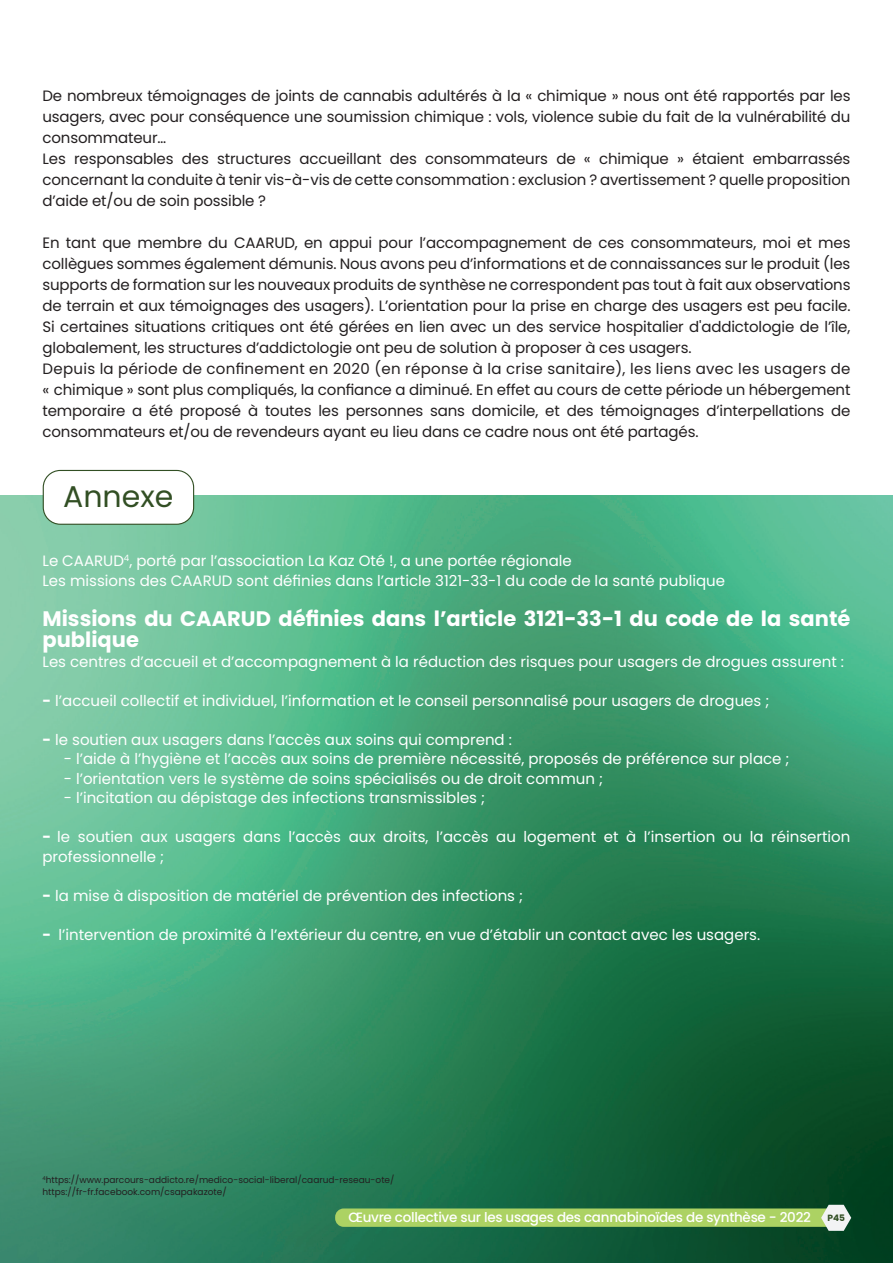
<style>
.page{position:relative;width:893px;height:1263px;background:#fff}
.page>*{position:absolute;margin:0;border:0;box-sizing:border-box;transform-origin:0 0}
.t1{font:30px "Poppins";color:#324f24}
.t2{font:700 21px/21px "Poppins";color:#fff}
.t3{font:15px/21px "Poppins";letter-spacing:-.01em;color:#231f20}
.t4{font:15px/19.5px "Poppins";color:#fff}
.t5{font:500 13.5px "Poppins";letter-spacing:-.02em;color:#fff}
.t6{font:9px/12px "Poppins";color:#231f20}
.s1{font-weight:700}
.s2{font-weight:700;font-size:9px;color:#324f24}
</style>
<div class="page">
<img style="left:0;top:495px;width:893px;height:768px">
<div style="left:43px;top:470px;width:151px;height:54px;background:#fff;border-radius:17px"></div>
<div style="left:43px;top:470px;width:151px;height:55px;border:1px solid #324f24;border-radius:17px"></div>
<div style="left:335px;top:1208px;width:508px;height:19px;background:#acd263;border-radius:9px"></div>
<svg style="left:821px;top:1205px;width:30px;height:26px"></svg>
<p class="t3" style="left:43px;top:85px;width:809px">De nombreux témoignages de joints de cannabis adultérés à la « chimique » nous ont été rapportés par les usagers, avec pour conséquence une soumission chimique : vols, violence subie du fait de la vulnérabilité du consommateur…<br>Les responsables des structures accueillant des consommateurs de « chimique » étaient embarrassés concernant la conduite à tenir vis-à-vis de cette consommation : exclusion ? avertissement ? quelle proposition d’aide et/ou de soin possible ?</p>
<p class="t3" style="left:43px;top:232px;width:809px">En tant que membre du CAARUD, en appui pour l’accompagnement de ces consommateurs, moi et mes collègues sommes également démunis. Nous avons peu d’informations et de connaissances sur le produit (les supports de formation sur les nouveaux produits de synthèse ne correspondent pas tout à fait aux observations de terrain et aux témoignages des usagers). L’orientation pour la prise en charge des usagers est peu facile.<br>Si certaines situations critiques ont été gérées en lien avec un des service hospitalier d'addictologie de l’île, globalement, les structures d’addictologie ont peu de solution à proposer à ces usagers.<br>Depuis la période de confinement en 2020 (en réponse à la crise sanitaire), les liens avec les usagers de « chimique » sont plus compliqués, la confiance a diminué. En effet au cours de cette période un hébergement temporaire a été proposé à toutes les personnes sans domicile, et des témoignages d’interpellations de consommateurs et/ou de revendeurs ayant eu lieu dans ce cadre nous ont été partagés.</p>
<h1 class="t1" style="left:63px;top:479px;width:112px">Annexe</h1>
<p class="t4" style="left:43px;top:551px;width:684px">Le CAARUD<sup>4</sup>, porté par l’association La Kaz Oté !, a une portée régionale<br>Les missions des CAARUD sont définies dans l’article 3121-33-1 du code de la santé publique</p>
<h2 class="t2" style="left:43px;top:609px;width:809px">Missions du CAARUD définies dans l’article 3121-33-1 du code de la santé publique</h2>
<p class="t4" style="left:43px;top:652px;width:803px">Les centres d’accueil et d’accompagnement à la réduction des risques pour usagers de drogues assurent :</p>
<p class="t4" style="left:43px;top:691px;width:728px"><span class="s1">-</span> l’accueil collectif et individuel, l’information et le conseil personnalisé pour usagers de drogues ;</p>
<p class="t4" style="left:43px;top:730px;width:471px"><span class="s1">-</span> le soutien aux usagers dans l’accès aux soins qui comprend :</p>
<p class="t4" style="left:64px;top:749px;width:727px">- l’aide à l’hygiène et l’accès aux soins de première nécessité, proposés de préférence sur place ;</p>
<p class="t4" style="left:64px;top:769px;width:541px">- l’orientation vers le système de soins spécialisés ou de droit commun ;</p>
<p class="t4" style="left:64px;top:788px;width:423px">- l’incitation au dépistage des infections transmissibles ;</p>
<p class="t4" style="left:43px;top:827px;width:809px"><span class="s1">-</span> le soutien aux usagers dans l’accès aux droits, l’accès au logement et à l’insertion ou la réinsertion professionnelle ;</p>
<p class="t4" style="left:43px;top:886px;width:482px"><span class="s1">-</span> la mise à disposition de matériel de prévention des infections ;</p>
<p class="t4" style="left:43px;top:925px;width:719px"><span class="s1">-</span> l’intervention de proximité à l’extérieur du centre, en vue d’établir un contact avec les usagers.</p>
<p class="t6" style="left:43px;top:1174px;width:353px"><sup>4</sup>https://www.parcours-addicto.re/medico-social-liberal/caarud-reseau-ote/ https://fr-fr.facebook.com/csapakazote/</p>
<p class="t5" style="left:348px;top:1209px;width:498px">Œuvre collective sur les usages des cannabinoïdes de synthèse - 2022 <span class="s2">P45</span></p>
</div>
